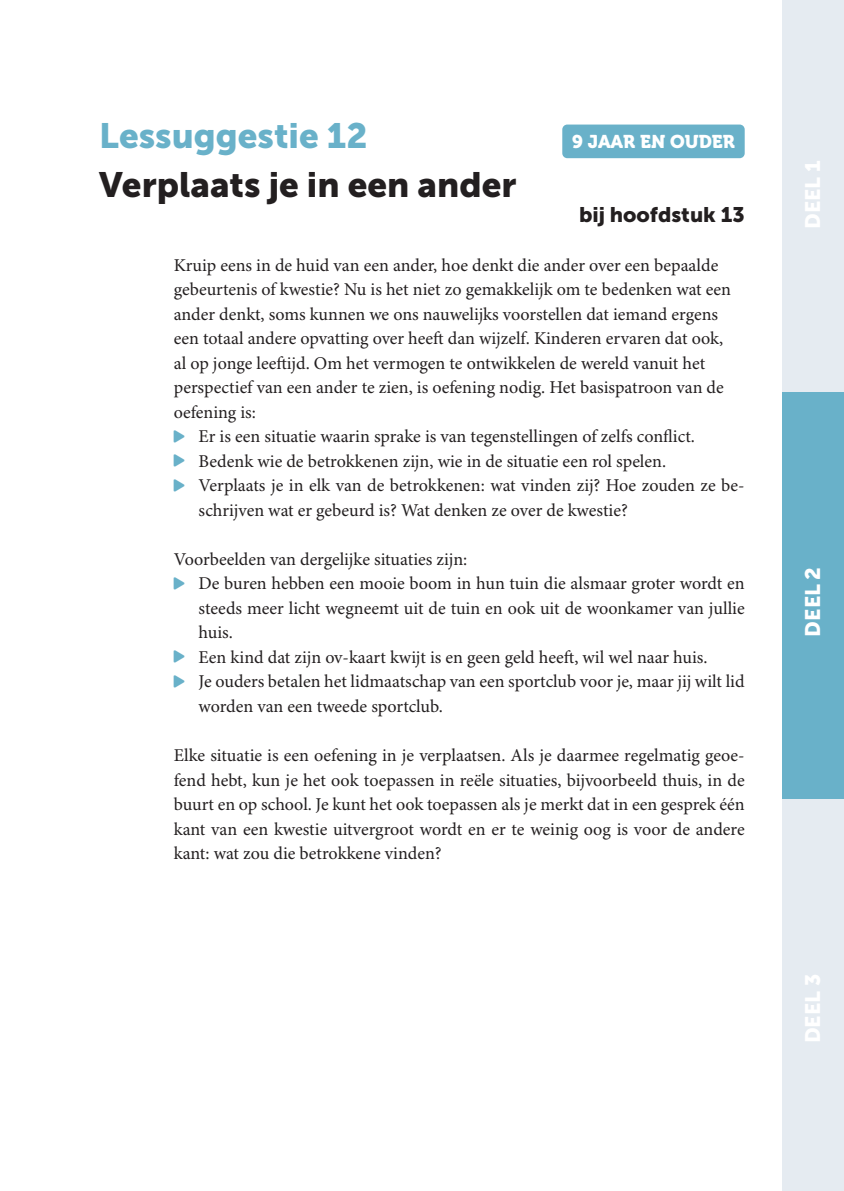
<style>
.page{position:relative;width:844px;height:1191px;background:#fff}
.page>*{position:absolute;margin:0;border:0;box-sizing:border-box;transform-origin:0 0}
.t1{font:35px "Museo Sans 900";color:#231f20}
.t2{font:35px "Museo Sans 900";color:#69b1c9}
.t3{font:21px "Museo Sans 900";color:#fff}
.t4{font:21px "Museo Sans 900";color:#231f20}
.t5{font:18.38px "Museo 900";color:#fff}
.t6{font:18.03px/24.5px "Minion Pro";color:#231f20}
</style>
<div class="page">
<div style="left:782px;top:799px;width:61px;height:392px;background:#e5ebf1"></div>
<div style="left:782px;top:0;width:61px;height:392px;background:#e5ebf1"></div>
<div style="left:782px;top:392px;width:61px;height:407px;background:#69b1c9"></div>
<div style="left:562px;top:125px;width:182px;height:33px;background:#69b1c9;border-radius:5px"></div>
<h1 class="t2" style="left:99px;top:116px;width:269px">Lessuggestie 12</h1>
<h1 class="t1" style="left:99px;top:165px;width:418px">Verplaats je in een ander</h1>
<p class="t5" style="left:572px;top:131px;width:164px">9 JAAR EN OUDER</p>
<p class="t4" style="left:579px;top:203px;width:167px">bij hoofdstuk 13</p>
<p class="t6" style="left:174px;top:253px;width:546px">Kruip eens in de huid van een ander, hoe denkt die ander over een bepaalde</p>
<p class="t6" style="left:174px;top:278px;width:558px">gebeurtenis of kwestie? Nu is het niet zo gemakkelijk om te bedenken wat een</p>
<p class="t6" style="left:174px;top:302px;width:545px">ander denkt, soms kunnen we ons nauwelijks voorstellen dat iemand ergens</p>
<p class="t6" style="left:174px;top:327px;width:551px">een totaal andere opvatting over heeft dan wijzelf. Kinderen ervaren dat ook,</p>
<p class="t6" style="left:174px;top:351px;width:533px">al op jonge leeftijd. Om het vermogen te ontwikkelen de wereld vanuit het</p>
<p class="t6" style="left:174px;top:376px;width:551px">perspectief van een ander te zien, is oefening nodig. Het basispatroon van de</p>
<p class="t6" style="left:174px;top:400px;width:84px">oefening is:</p>
<p class="t6" style="left:198px;top:425px;width:498px">Er is een situatie waarin sprake is van tegenstellingen of zelfs conflict.</p>
<p class="t6" style="left:198px;top:449px;width:469px">Bedenk wie de betrokkenen zijn, wie in de situatie een rol spelen.</p>
<p class="t6" style="left:198px;top:474px;width:547px">Verplaats je in elk van de betrokkenen: wat vinden zij? Hoe zouden ze be-</p>
<p class="t6" style="left:198px;top:498px;width:431px">schrijven wat er gebeurd is? Wat denken ze over de kwestie?</p>
<p class="t6" style="left:198px;top:547px;width:547px;text-indent:-25px">Voorbeelden van dergelijke situaties zijn:<br>De buren hebben een mooie boom in hun tuin die alsmaar groter wordt en steeds meer licht wegneemt uit de tuin en ook uit de woonkamer van jullie huis.<br>Een kind dat zijn ov-kaart kwijt is en geen geld heeft, wil wel naar huis.<br>Je ouders betalen het lidmaatschap van een sportclub voor je, maar jij wilt lid worden van een tweede sportclub.</p>
<p class="t6" style="left:174px;top:743px;width:572px;text-align:justify">Elke situatie is een oefening in je verplaatsen. Als je daarmee regelmatig geoe&shy;fend hebt, kun je het ook toepassen in reële situaties, bijvoorbeeld thuis, in de buurt en op school. Je kunt het ook toepassen als je merkt dat in een gesprek één kant van een kwestie uitvergroot wordt en er te weinig oog is voor de andere kant: wat zou die betrokkene vinden?</p>
<p class="t3" style="left:800px;top:229px;width:70px;rotate:-90deg">DEEL 1</p>
<p class="t3" style="left:800px;top:636px;width:71px;rotate:-90deg">DEEL 2</p>
<p class="t3" style="left:800px;top:1043px;width:71px;rotate:-90deg">DEEL 3</p>
</div>
